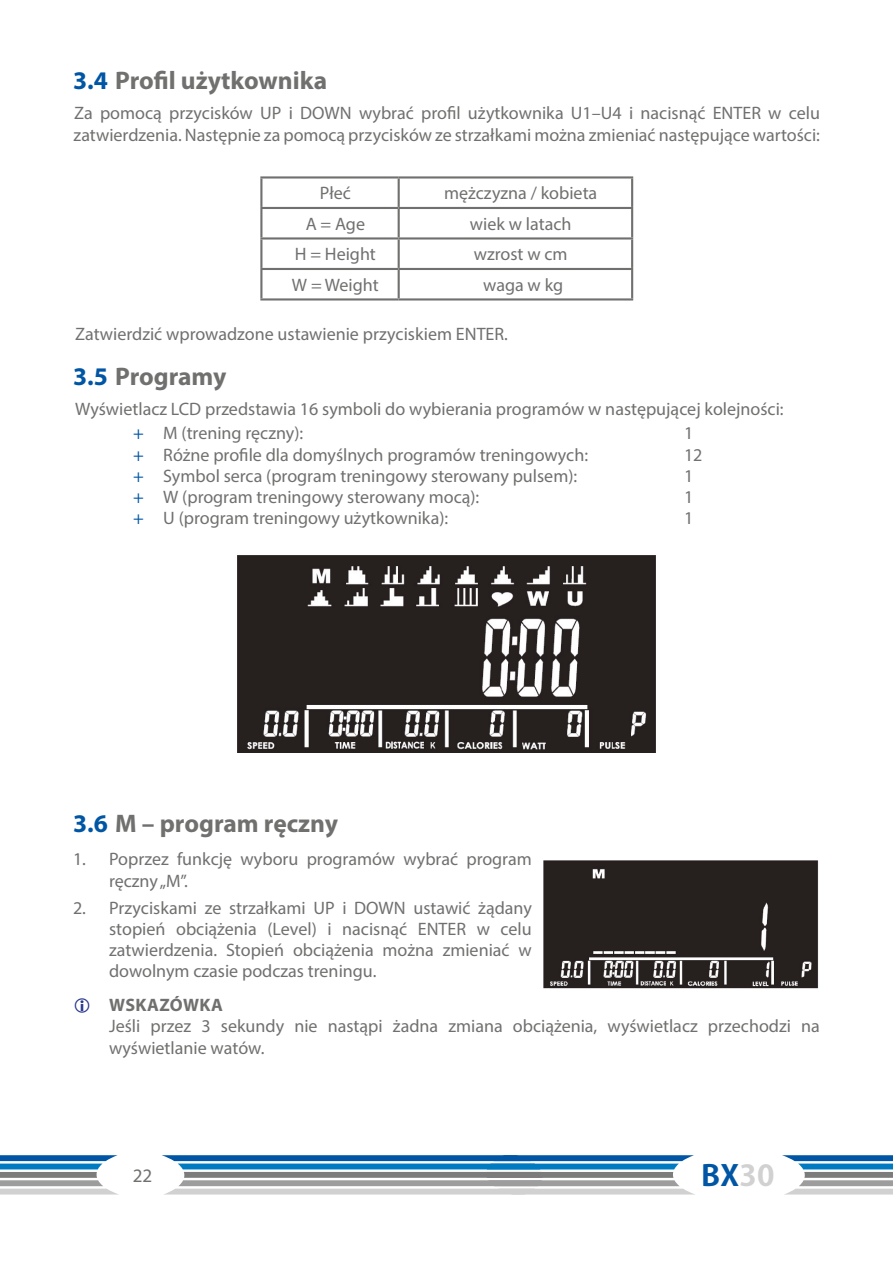
<style>
.page{position:relative;width:893px;height:1263px;background:#fff}
.page>*{position:absolute;margin:0;border:0;box-sizing:border-box;transform-origin:0 0}
.t1{font:28.5px "Koz Go Pro Bold 90 msp RKSJ H";color:#0056a4;scale:1.07 1}
.t2{font:700 25.5px "Myriad Pro";color:#70706f}
.t3{font:19.05px "Myriad Pro";color:#70706f}
.Text_Hinweise{font:18px/21.1px "Myriad Pro";color:#70706f}
.t4{font:700 18px "Myriad Pro";letter-spacing:.02em;color:#70706f}
.s1{color:#0056a4}
.s2{color:#d1d1d1}
</style>
<div class="page">
<img style="left:237px;top:555px;width:419px;height:197px">
<img style="left:544px;top:860px;width:275px;height:129px">
<svg style="left:0;top:1155px;width:118px;height:39px"></svg>
<svg style="left:162px;top:1155px;width:532px;height:39px"></svg>
<svg style="left:782px;top:1155px;width:111px;height:39px"></svg>
<hr style="left:260px;top:179px;width:2px;height:28px;background:#70706f">
<hr style="left:260px;top:209px;width:2px;height:28px;background:#70706f">
<hr style="left:260px;top:176px;width:139px;height:3px;background:#70706f">
<hr style="left:399px;top:176px;width:234px;height:3px;background:#70706f">
<hr style="left:398px;top:179px;width:2px;height:28px;background:#70706f">
<hr style="left:631px;top:179px;width:2px;height:28px;background:#70706f">
<hr style="left:398px;top:209px;width:2px;height:28px;background:#70706f">
<hr style="left:631px;top:209px;width:2px;height:28px;background:#70706f">
<hr style="left:260px;top:207px;width:139px;height:2px;background:#70706f">
<hr style="left:399px;top:207px;width:234px;height:2px;background:#70706f">
<hr style="left:260px;top:240px;width:2px;height:28px;background:#70706f">
<hr style="left:260px;top:237px;width:139px;height:3px;background:#70706f">
<hr style="left:398px;top:240px;width:2px;height:28px;background:#70706f">
<hr style="left:399px;top:237px;width:234px;height:3px;background:#70706f">
<hr style="left:631px;top:240px;width:2px;height:28px;background:#70706f">
<hr style="left:260px;top:270px;width:2px;height:28px;background:#70706f">
<hr style="left:260px;top:268px;width:139px;height:2px;background:#70706f">
<hr style="left:399px;top:268px;width:234px;height:2px;background:#70706f">
<hr style="left:398px;top:270px;width:2px;height:28px;background:#70706f">
<hr style="left:631px;top:270px;width:2px;height:28px;background:#70706f">
<hr style="left:260px;top:298px;width:139px;height:2px;background:#70706f">
<hr style="left:399px;top:298px;width:234px;height:2px;background:#70706f">
<p class="t2" style="left:73px;top:64px;width:256px"><span class="s1">3.4</span> Profil użytkownika</p>
<p class="Text_Hinweise" style="left:74px;top:103px;width:748px">Za pomocą przycisków UP i DOWN wybrać profil użytkownika U1–U4 i nacisnąć ENTER w celu zatwierdzenia. Następnie za pomocą przycisków ze strzałkami można zmieniać następujące wartości:</p>
<p class="Text_Hinweise" style="left:320px;top:183px;width:32px">Płeć</p>
<p class="Text_Hinweise" style="left:444px;top:183px;width:155px">mężczyzna / kobieta</p>
<p class="Text_Hinweise" style="left:306px;top:213px;width:61px">A = Age</p>
<p class="Text_Hinweise" style="left:470px;top:213px;width:103px">wiek w latach</p>
<p class="Text_Hinweise" style="left:295px;top:244px;width:83px">H = Height</p>
<p class="Text_Hinweise" style="left:474px;top:244px;width:95px">wzrost w cm</p>
<p class="Text_Hinweise" style="left:292px;top:274px;width:88px">W = Weight</p>
<p class="Text_Hinweise" style="left:483px;top:274px;width:82px">waga w kg</p>
<p class="Text_Hinweise" style="left:75px;top:324px;width:434px">Zatwierdzić wprowadzone ustawienie przyciskiem ENTER.</p>
<p class="t2" style="left:73px;top:360px;width:155px"><span class="s1">3.5</span> Programy</p>
<p class="Text_Hinweise" style="left:75px;top:398px;width:710px">Wyświetlacz LCD przedstawia 16 symboli do wybierania programów w następującej kolejności:</p>
<p class="Text_Hinweise" style="left:133px;top:422px;width:172px"><span class="s1">+</span> M (trening ręczny):</p>
<p class="Text_Hinweise" style="left:684px;top:422px;width:11px">1</p>
<p class="Text_Hinweise" style="left:133px;top:444px;width:456px"><span class="s1">+</span> Różne profile dla domyślnych programów treningowych:</p>
<p class="Text_Hinweise" style="left:684px;top:444px;width:20px">12</p>
<p class="Text_Hinweise" style="left:133px;top:465px;width:446px"><span class="s1">+</span> Symbol serca (program treningowy sterowany pulsem):</p>
<p class="Text_Hinweise" style="left:684px;top:465px;width:11px">1</p>
<p class="Text_Hinweise" style="left:133px;top:486px;width:348px"><span class="s1">+</span> W (program treningowy sterowany mocą):</p>
<p class="Text_Hinweise" style="left:684px;top:486px;width:11px">1</p>
<p class="Text_Hinweise" style="left:133px;top:507px;width:317px"><span class="s1">+</span> U (program treningowy użytkownika):</p>
<p class="Text_Hinweise" style="left:684px;top:507px;width:11px">1</p>
<p class="t2" style="left:73px;top:807px;width:266px"><span class="s1">3.6</span> M – program ręczny</p>
<p class="Text_Hinweise" style="left:109px;top:848px;width:424px;text-indent:-36px">1. Poprzez funkcję wyboru programów wybrać program ręczny „M”.</p>
<p class="Text_Hinweise" style="left:109px;top:897px;width:424px;text-align:justify;text-indent:-36px">2. Przyciskami ze strzałkami UP i DOWN ustawić żądany stopień obciążenia (Level) i nacisnąć ENTER w celu zatwierdzenia. Stopień obciążenia można zmieniać w dowolnym czasie podczas treningu.</p>
<p class="t4" style="left:109px;top:993px;width:115px">WSKAZÓWKA</p>
<p class="Text_Hinweise" style="left:109px;top:1015px;width:712px;line-height:21.6px">Jeśli przez 3 sekundy nie nastąpi żadna zmiana obciążenia, wyświetlacz przechodzi na wyświetlanie watów.</p>
<p class="t3" style="left:133px;top:1164px;width:21px">22</p>
<h1 class="t1" style="left:701px;top:1157px;width:70px">BX<span class="s2">30</span></h1>
</div>
